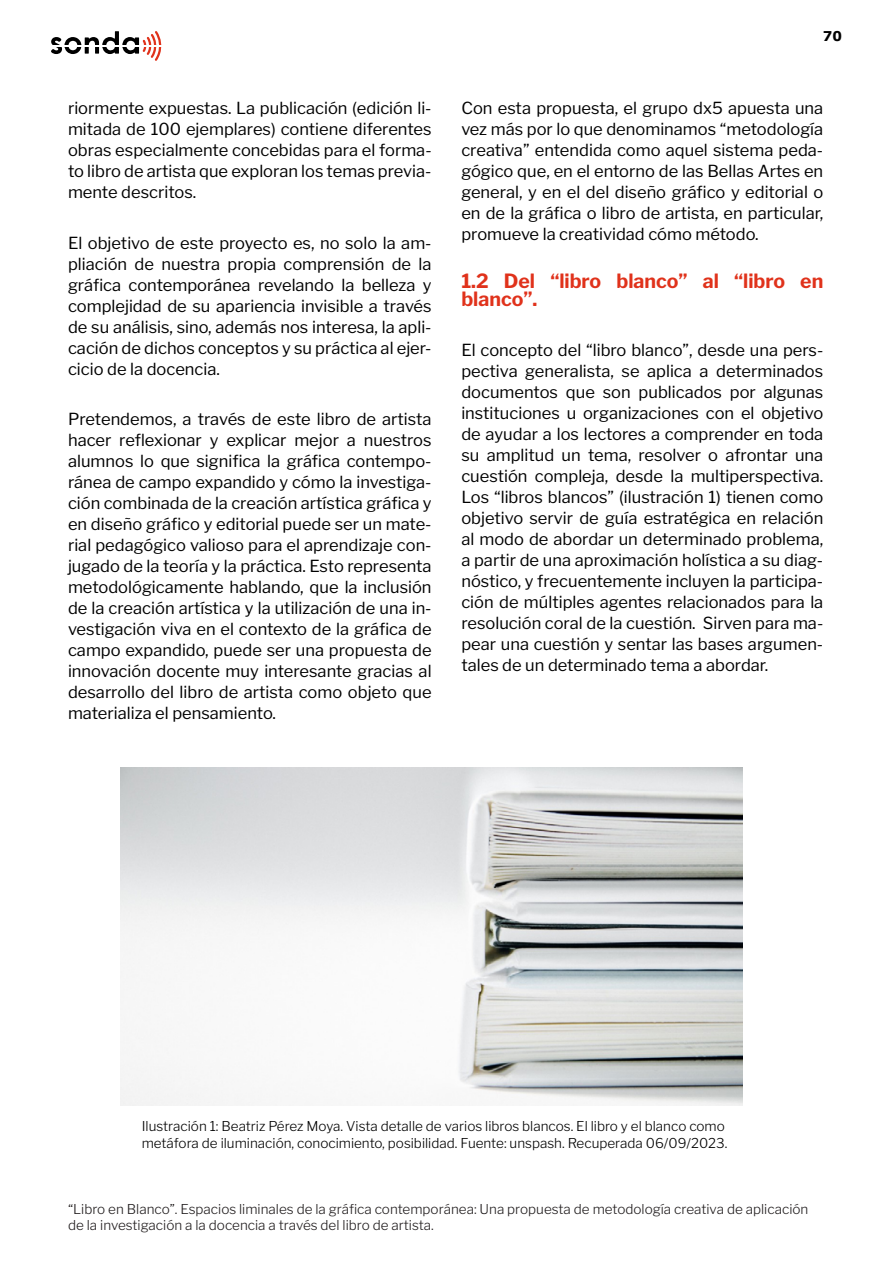
<style>
.page{position:relative;width:893px;height:1263px;background:#fff}
.page>*{position:absolute;margin:0;border:0;box-sizing:border-box;transform-origin:0 0}
.t1{font:700 19.5px/18px "Libre Franklin";color:#e0321b}
.t2{font:16.5px/21px "Libre Franklin";color:#000;text-align:justify}
.t3{font:300 13.5px/16.5px "Libre Franklin";color:#000}
.t4{font:300 13.5px/16.2px "Libre Franklin";color:#211d1e}
.t5{font:700 13.5px "Verdana";color:#000}
</style>
<div class="page">
<svg style="left:51px;top:31px;width:111px;height:30px"></svg>
<hr style="left:52px;top:45px;width:110px;height:2px;background:#fff">
<img style="left:121px;top:767px;width:622px;height:339px">
<p class="t2" style="left:68px;top:96px;width:365px">riormente expuestas. La publicación (edición li&shy;mitada de 100 ejemplares) contiene diferentes obras especialmente concebidas para el forma&shy;to libro de artista que exploran los temas previa&shy;mente descritos.</p>
<p class="t2" style="left:68px;top:231px;width:365px">El objetivo de este proyecto es, no solo la am&shy;pliación de nuestra propia comprensión de la gráfica contemporánea revelando la belleza y complejidad de su apariencia invisible a través de su análisis, sino, además nos interesa, la apli&shy;cación de dichos conceptos y su práctica al ejer&shy;cicio de la docencia.</p>
<p class="t2" style="left:68px;top:407px;width:365px">Pretendemos, a través de este libro de artista hacer reflexionar y explicar mejor a nuestros alumnos lo que significa la gráfica contempo&shy;ránea de campo expandido y cómo la investiga&shy;ción combinada de la creación artística gráfica y en diseño gráfico y editorial puede ser un mate&shy;rial pedagógico valioso para el aprendizaje con&shy;jugado de la teoría y la práctica. Esto representa metodológicamente hablando, que la inclusión de la creación artística y la utilización de una in&shy;vestigación viva en el contexto de la gráfica de campo expandido, puede ser una propuesta de innovación docente muy interesante gracias al desarrollo del libro de artista como objeto que materializa el pensamiento.</p>
<p class="t5" style="left:823px;top:27px;width:21px">70</p>
<p class="t2" style="left:461px;top:96px;width:363px">Con esta propuesta, el grupo dx5 apuesta una vez más por lo que denominamos “metodología creativa” entendida como aquel sistema peda&shy;gógico que, en el entorno de las Bellas Artes en general, y en el del diseño gráfico y editorial o en de la gráfica o libro de artista, en particular, promueve la creatividad cómo método.</p>
<p class="t1" style="left:461px;top:270px;width:363px">1.2 Del “libro blanco” al “libro en blanco”.</p>
<p class="t2" style="left:461px;top:338px;width:363px">El concepto del “libro blanco”, desde una pers&shy;pectiva generalista, se aplica a determinados documentos que son publicados por algunas instituciones u organizaciones con el objetivo de ayudar a los lectores a comprender en toda su amplitud un tema, resolver o afrontar una cuestión compleja, desde la multiperspectiva.<br>Los “libros blancos” (ilustración 1) tienen como objetivo servir de guía estratégica en relación al modo de abordar un determinado problema, a partir de una aproximación holística a su diag&shy;nóstico, y frecuentemente incluyen la participa&shy;ción de múltiples agentes relacionados para la resolución coral de la cuestión. Sirven para ma&shy;pear una cuestión y sentar las bases argumen&shy;tales de un determinado tema a abordar.</p>
<p class="t3" style="left:142px;top:1117px;width:587px">Ilustración 1: Beatriz Pérez Moya. Vista detalle de varios libros blancos. El libro y el blanco como metáfora de iluminación, conocimiento, posibilidad. Fuente: unspash. Recuperada 06/09/2023.</p>
<p class="t4" style="left:68px;top:1200px;width:742px">“Libro en Blanco”. Espacios liminales de la gráfica contemporánea: Una propuesta de metodología creativa de aplicación de la investigación a la docencia a través del libro de artista.</p>
</div>
